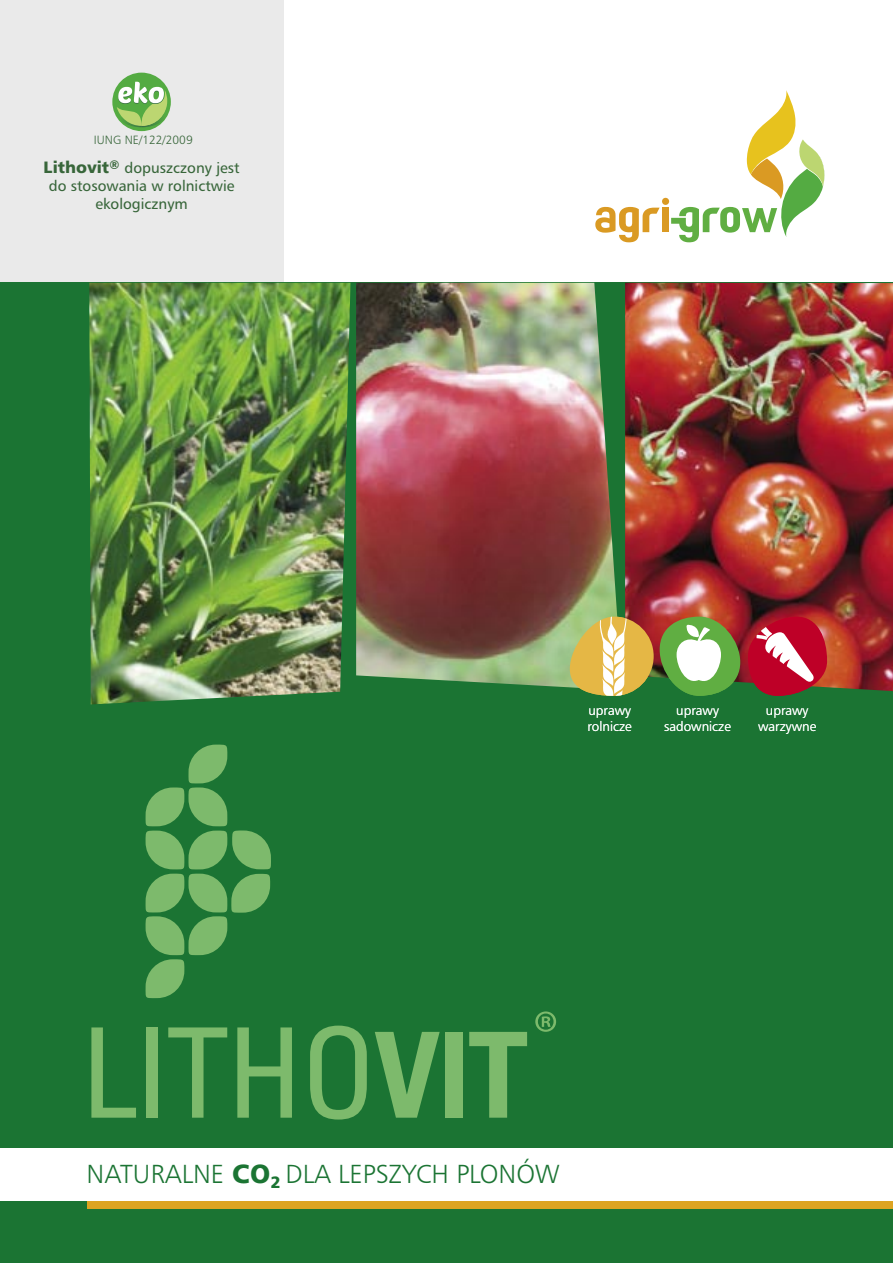
<style>
.page{position:relative;width:893px;height:1263px;background:#fff}
.page>*{position:absolute;margin:0;border:0;box-sizing:border-box;transform-origin:0 0}
.t1{font:condensed 61.8px "Univers LT";color:#7dba6c}
.t2{font:300 26.25px "Humanist Triple Seven PL";color:#1b7433}
.t3{font:15px/18px "Humanist Triple Seven PL";color:#38663a;text-align:center}
.t4{font:300 13.5px "Humanist Triple Seven PL";color:#fff}
.t5{font:300 12px "Humanist Triple Seven PL";color:#38663a}
.s1{font-weight:900;font-size:16.5px}
.s2{font-weight:900}
</style>
<div class="page">
<div style="left:0;top:0;width:283px;height:291px;background:#eaeaea"></div>
<div style="left:0;top:283px;width:893px;height:980px;background:#1b7433"></div>
<div style="left:87px;top:1157px;width:806px;height:52px;background:#dda421"></div>
<div style="left:0;top:1148px;width:893px;height:52px;background:#fff"></div>
<svg style="left:595px;top:90px;width:230px;height:152px"></svg>
<svg style="left:91px;top:1027px;width:45px;height:91px"></svg>
<div style="left:146px;top:1027px;width:11px;height:91px;background:#7dba6c"></div>
<svg style="left:168px;top:1027px;width:59px;height:91px"></svg>
<svg style="left:237px;top:1027px;width:55px;height:91px"></svg>
<svg style="left:310px;top:1025px;width:57px;height:94px"></svg>
<svg style="left:375px;top:1032px;width:65px;height:86px"></svg>
<div style="left:445px;top:1032px;width:18px;height:86px;background:#7dba6c"></div>
<svg style="left:469px;top:1032px;width:58px;height:86px"></svg>
<svg style="left:145px;top:745px;width:126px;height:254px"></svg>
<div style="left:112px;top:73px;width:59px;height:58px;background:#54ab42;border-radius:50%"></div>
<svg style="left:117px;top:81px;width:50px;height:46px"></svg>
<img style="left:356px;top:283px;width:263px;height:405px">
<img style="left:89px;top:283px;width:261px;height:421px">
<img style="left:625px;top:283px;width:268px;height:408px">
<svg style="left:660px;top:617px;width:80px;height:79px;background:#8cae70"></svg>
<svg style="left:570px;top:617px;width:84px;height:79px;background:#d0b767"></svg>
<svg style="left:748px;top:617px;width:79px;height:79px;background:#ba394c"></svg>
<p class="t5" style="left:94px;top:132px;width:100px">IUNG NE/122/2009</p>
<p class="t3" style="left:44px;top:159px;width:197px"><span class="s1">Lithovit</span><sup>®</sup> dopuszczony jest do stosowania w rolnictwie ekologicznym</p>
<p class="t4" style="left:588px;top:702px;width:44px">uprawy</p>
<p class="t4" style="left:587px;top:718px;width:46px">rolnicze</p>
<p class="t4" style="left:676px;top:702px;width:44px">uprawy</p>
<p class="t4" style="left:664px;top:718px;width:68px">sadownicze</p>
<p class="t4" style="left:766px;top:702px;width:44px">uprawy</p>
<p class="t4" style="left:758px;top:718px;width:60px">warzywne</p>
<p class="t1" style="left:533px;top:995px;width:27px">®</p>
<p class="t2" style="left:86px;top:1158px;width:475px">NATURALNE <span class="s2">CO</span><sub>2</sub> DLA LEPSZYCH PLONÓW</p>
</div>
